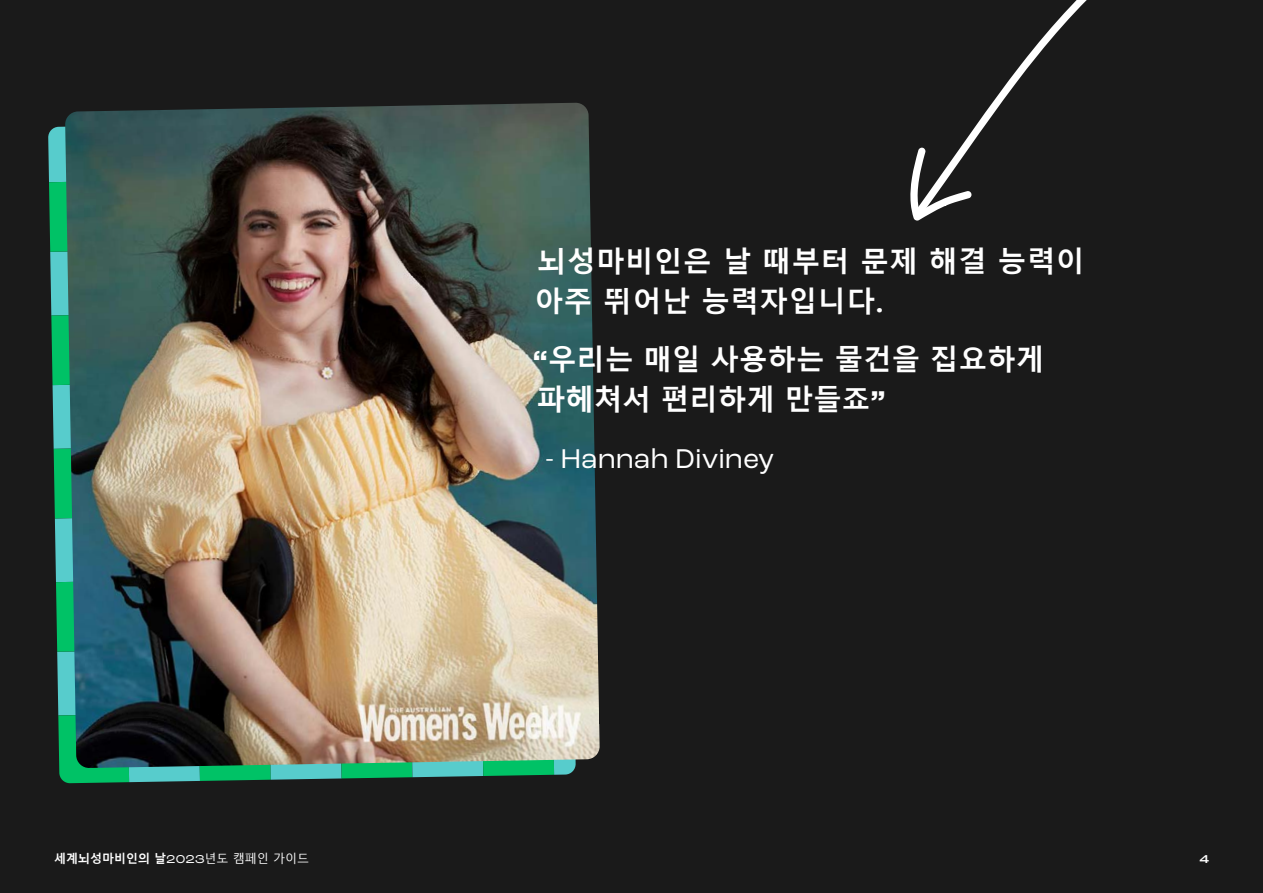
<style>
.page{position:relative;width:1263px;height:893px;background:#1a1a1a}
.page>*{position:absolute;margin:0;border:0;box-sizing:border-box;transform-origin:0 0}
.t1{font:700 28.5px/40.5px "Malgun Gothic";letter-spacing:.01em;color:#fff}
.t2{font:28.5px "Roc Grotesk";color:#fff}
.t3{font:700 12px "Malgun Gothic";color:#fff}
.t4{font:500 expanded 12px "Roc Grotesk";color:#fff}
.s1{font-family:"Roc Grotesk";font-stretch:expanded}
.s2{font-family:"Roc Grotesk";font-weight:400;font-stretch:expanded}
.s3{font-weight:400}
</style>
<div class="page">
<svg style="left:48px;top:126px;width:527px;height:657px"></svg>
<img style="left:65px;top:103px;width:535px;height:665px">
<svg style="left:962px;top:0;width:125px;height:145px"></svg>
<svg style="left:910px;top:145px;width:62px;height:76px"></svg>
<p class="t1" style="left:535px;top:242px;width:551px">뇌성마비인은 날 때부터 문제 해결 능력이 아주 뛰어난 능력자입니다.</p>
<p class="t1" style="left:533px;top:340px;width:513px"><span class="s1">“</span>우리는 매일 사용하는 물건을 집요하게 파헤쳐서 편리하게 만들죠<span class="s1">”</span></p>
<p class="t2" style="left:545px;top:441px;width:230px">- Hannah Diviney</p>
<p class="t3" style="left:54px;top:852px;width:257px">세계뇌성마비인의 날<span class="s2">2023</span><span class="s3">년도 캠페인 가이드</span></p>
<p class="t4" style="left:1199px;top:852px;width:11px">4</p>
</div>
